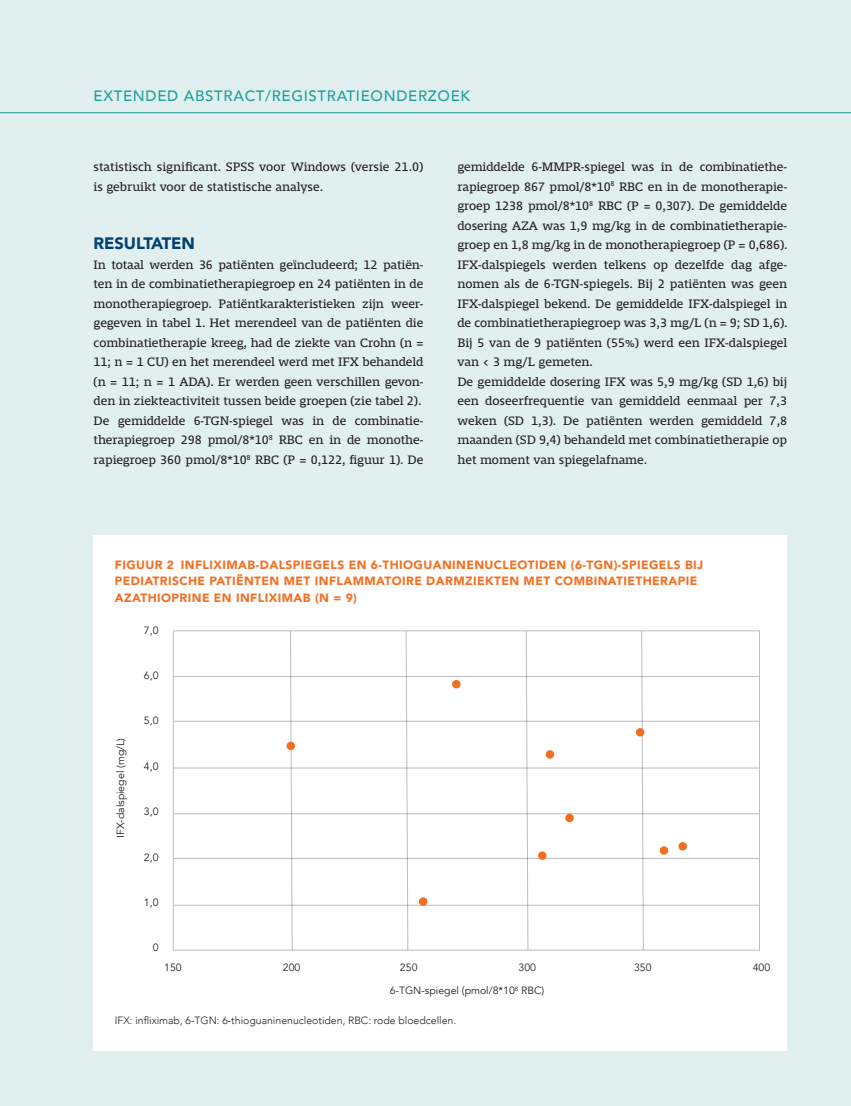
<style>
.page{position:relative;width:851px;height:1106px;background:#fff}
.page>*{position:absolute;margin:0;border:0;box-sizing:border-box;transform-origin:0 0}
.t1{font:900 16.5px "Avenir";letter-spacing:-.005em;color:#004071}
.t2{font:500 15px "Avenir";letter-spacing:.045em;color:#20a19d}
.t3{font:12.75px/19.5px "Mislab Std";letter-spacing:-.005em;color:#231f20}
.t4{font:900 12px/16.5px "Avenir";letter-spacing:.035em;color:#f36e21}
.t5{font:10.5px "Avenir";color:#231f20}
.t6{font:300 10.5px "Avenir";color:#231f20}
</style>
<div class="page">
<div style="left:0;top:0;width:850px;height:1106px;background:#e2efef"></div>
<hr style="left:0;top:112px;width:850px;height:1px;background:#20a19d">
<div style="left:94px;top:535px;width:693px;height:515px;background:#fff"></div>
<svg style="left:172px;top:631px;width:587px;height:319px"></svg>
<hr style="left:173px;top:676px;width:586px;height:1px;background:#bcbdc0">
<hr style="left:173px;top:721px;width:586px;height:1px;background:#bcbdc0">
<hr style="left:173px;top:767px;width:586px;height:1px;background:#bcbdc0">
<hr style="left:173px;top:813px;width:586px;height:1px;background:#bcbdc0">
<hr style="left:173px;top:858px;width:586px;height:1px;background:#bcbdc0">
<hr style="left:173px;top:905px;width:586px;height:1px;background:#bcbdc0">
<hr style="left:173px;top:630px;width:586px;height:1px;background:#bcbdc0">
<hr style="left:759px;top:630px;width:1px;height:320px;background:#bcbdc0">
<div style="left:452px;top:680px;width:8px;height:8px;background:#f36e21;border-radius:50%"></div>
<div style="left:419px;top:897px;width:8px;height:8px;background:#f36e21;border-radius:50%"></div>
<div style="left:545px;top:750px;width:9px;height:8px;background:#f36e21;border-radius:50%"></div>
<div style="left:565px;top:813px;width:8px;height:9px;background:#f36e21;border-radius:50%"></div>
<div style="left:538px;top:851px;width:8px;height:9px;background:#f36e21;border-radius:50%"></div>
<div style="left:678px;top:842px;width:8px;height:8px;background:#f36e21;border-radius:50%"></div>
<div style="left:659px;top:846px;width:9px;height:8px;background:#f36e21;border-radius:50%"></div>
<svg style="left:290px;top:631px;width:2px;height:319px"></svg>
<svg style="left:405px;top:631px;width:3px;height:319px"></svg>
<svg style="left:525px;top:631px;width:3px;height:319px"></svg>
<svg style="left:641px;top:631px;width:2px;height:319px"></svg>
<div style="left:635px;top:728px;width:9px;height:8px;background:#f36e21;border-radius:50%"></div>
<div style="left:286px;top:741px;width:9px;height:9px;background:#f36e21;border-radius:50%"></div>
<p class="t2" style="left:94px;top:83px;width:378px">EXTENDED ABSTRACT/REGISTRATIEONDERZOEK</p>
<p class="t3" style="left:94px;top:157px;width:331px">statistisch significant. SPSS voor Windows (versie 21.0) is gebruikt voor de statistische analyse.</p>
<p class="t1" style="left:94px;top:229px;width:103px">RESULTATEN</p>
<p class="t3" style="left:94px;top:255px;width:331px">In totaal werden 36 patiënten geïncludeerd; 12 patiën&shy;ten in de combinatietherapiegroep en 24 patiënten in de monotherapiegroep. Patiëntkarakteristieken zijn weer&shy;gegeven in tabel 1. Het merendeel van de patiënten die combinatietherapie kreeg, had de ziekte van Crohn (n = 11; n = 1 CU) en het merendeel werd met IFX behandeld (n = 11; n = 1 ADA). Er werden geen verschillen gevon&shy;den in ziekteactiviteit tussen beide groepen (zie tabel 2).<br>De gemiddelde 6-TGN-spiegel was in de combinatie&shy;therapiegroep 298 pmol/8*10<sup>8</sup> RBC en in de monothe&shy;rapiegroep 360 pmol/8*10<sup>8</sup> RBC (P = 0,122, figuur 1). De</p>
<p class="t3" style="left:457px;top:157px;width:332px">gemiddelde 6-MMPR-spiegel was in de combinatiethe&shy;rapiegroep 867 pmol/8*10<sup>8</sup> RBC en in de monotherapie&shy;groep 1238 pmol/8*10<sup>8</sup> RBC (P = 0,307). De gemiddelde dosering AZA was 1,9 mg/kg in de combinatietherapie&shy;groep en 1,8 mg/kg in de monotherapiegroep (P = 0,686).<br>IFX-dalspiegels werden telkens op dezelfde dag afge&shy;nomen als de 6-TGN-spiegels. Bij 2 patiënten was geen IFX-dalspiegel bekend. De gemiddelde IFX-dalspiegel in de combinatietherapiegroep was 3,3 mg/L (n = 9; SD 1,6).<br>Bij 5 van de 9 patiënten (55%) werd een IFX-dalspiegel van &lt; 3 mg/L gemeten.<br>De gemiddelde dosering IFX was 5,9 mg/kg (SD 1,6) bij een doseerfrequentie van gemiddeld eenmaal per 7,3 weken (SD 1,3). De patiënten werden gemiddeld 7,8 maanden (SD 9,4) behandeld met combinatietherapie op het moment van spiegelafname.</p>
<p class="t4" style="left:115px;top:556px;width:589px">FIGUUR 2 INFLIXIMAB-DALSPIEGELS EN 6-THIOGUANINENUCLEOTIDEN (6-TGN)-SPIEGELS BIJ<br>PEDIATRISCHE PATIËNTEN MET INFLAMMATOIRE DARMZIEKTEN MET COMBINATIETHERAPIE<br>AZATHIOPRINE EN INFLIXIMAB (N = 9)</p>
<p class="t5" style="left:114px;top:838px;width:102px;rotate:-90deg">IFX-dalspiegel (mg/L)</p>
<p class="t5" style="left:144px;top:624px;width:16px">7,0</p>
<p class="t5" style="left:144px;top:669px;width:16px">6,0</p>
<p class="t5" style="left:144px;top:714px;width:16px">5,0</p>
<p class="t5" style="left:144px;top:760px;width:16px">4,0</p>
<p class="t5" style="left:144px;top:805px;width:16px">3,0</p>
<p class="t5" style="left:144px;top:850px;width:16px">2,0</p>
<p class="t5" style="left:144px;top:896px;width:16px">1,0</p>
<p class="t5" style="left:153px;top:941px;width:7px">0</p>
<p class="t5" style="left:164px;top:961px;width:19px">150</p>
<p class="t5" style="left:283px;top:961px;width:19px">200</p>
<p class="t5" style="left:400px;top:961px;width:19px">250</p>
<p class="t5" style="left:518px;top:961px;width:19px">300</p>
<p class="t5" style="left:634px;top:961px;width:19px">350</p>
<p class="t5" style="left:752px;top:961px;width:19px">400</p>
<p class="t5" style="left:389px;top:984px;width:156px">6-TGN-spiegel (pmol/8*10<sup>8</sup> RBC)</p>
<p class="t6" style="left:115px;top:1014px;width:343px">IFX: infliximab, 6-TGN: 6-thioguaninenucleotiden, RBC: rode bloedcellen.</p>
</div>
